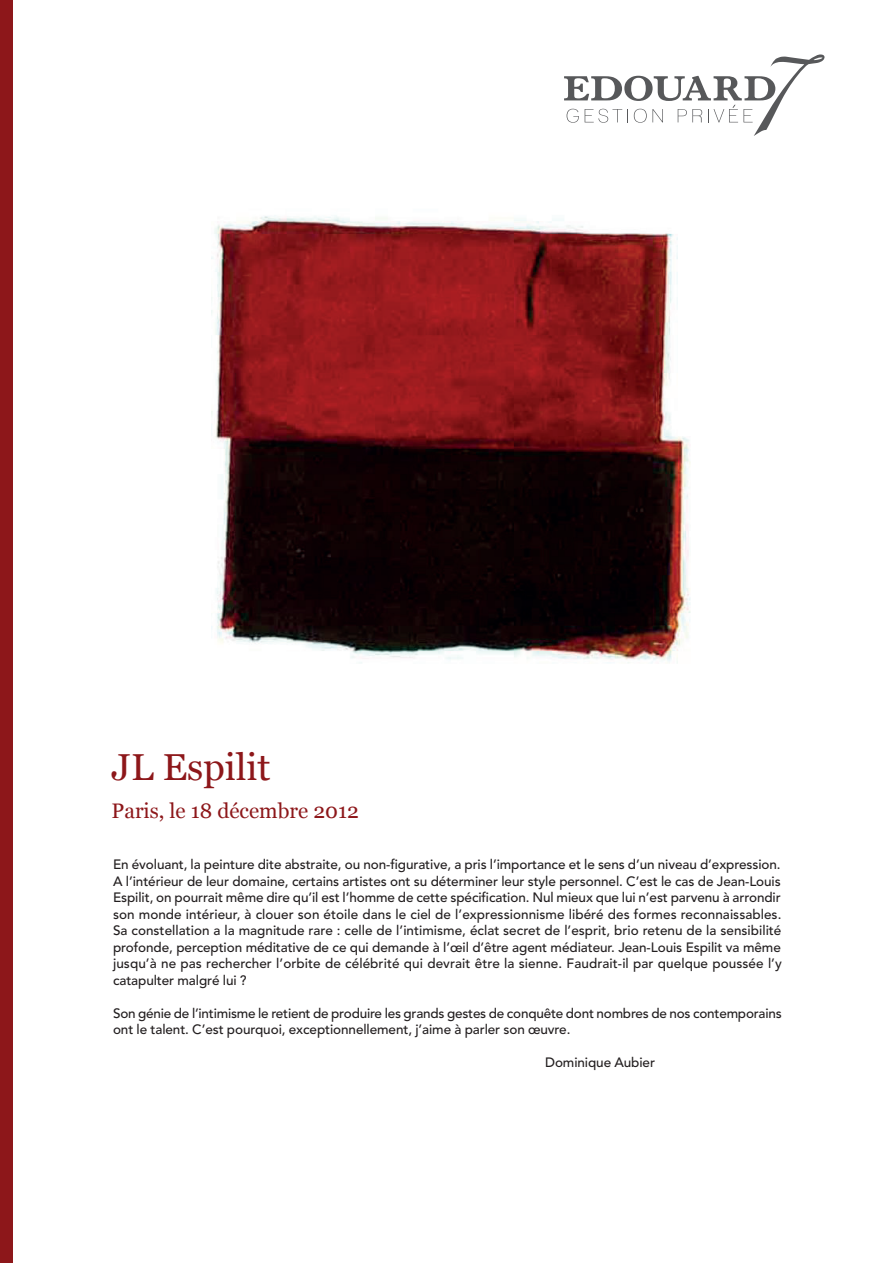
<style>
.page{position:relative;width:893px;height:1263px;background:#fff}
.page>*{position:absolute;margin:0;border:0;box-sizing:border-box;transform-origin:0 0}
.t1{font:37.5px "Georgia";color:#8d171a}
.t2{font:21px "Georgia";color:#8d171a}
.t3{font:500 13.5px/16.5px "Avenir";letter-spacing:-.005em;color:#231f20;text-align:justify}
</style>
<div class="page">
<img style="left:211px;top:215px;width:480px;height:448px">
<svg style="left:564px;top:54px;width:261px;height:82px"></svg>
<div style="left:0;top:0;width:12px;height:1263px;background:#8d171a"></div>
<h1 class="t1" style="left:112px;top:740px;width:160px">JL Espilit</h1>
<h2 class="t2" style="left:112px;top:795px;width:249px">Paris, le 18 décembre 2012</h2>
<p class="t3" style="left:113px;top:857px;width:670px">En évoluant, la peinture dite abstraite, ou non-figurative, a pris l’importance et le sens d’un niveau d’expression.<br>A l’intérieur de leur domaine, certains artistes ont su déterminer leur style personnel. C’est le cas de Jean-Louis Espilit, on pourrait même dire qu’il est l’homme de cette spécification. Nul mieux que lui n’est parvenu à arrondir son monde intérieur, à clouer son étoile dans le ciel de l’expressionnisme libéré des formes reconnaissables.<br>Sa constellation a la magnitude rare : celle de l’intimisme, éclat secret de l’esprit, brio retenu de la sensibilité profonde, perception méditative de ce qui demande à l’œil d’être agent médiateur. Jean-Louis Espilit va même jusqu’à ne pas rechercher l’orbite de célébrité qui devrait être la sienne. Faudrait-il par quelque poussée l’y catapulter malgré lui ?</p>
<p class="t3" style="left:113px;top:1005px;width:670px">Son génie de l’intimisme le retient de produire les grands gestes de conquête dont nombres de nos contemporains ont le talent. C’est pourquoi, exceptionnellement, j’aime à parler son œuvre.</p>
<p class="t3" style="left:545px;top:1055px;width:111px">Dominique Aubier</p>
</div>
